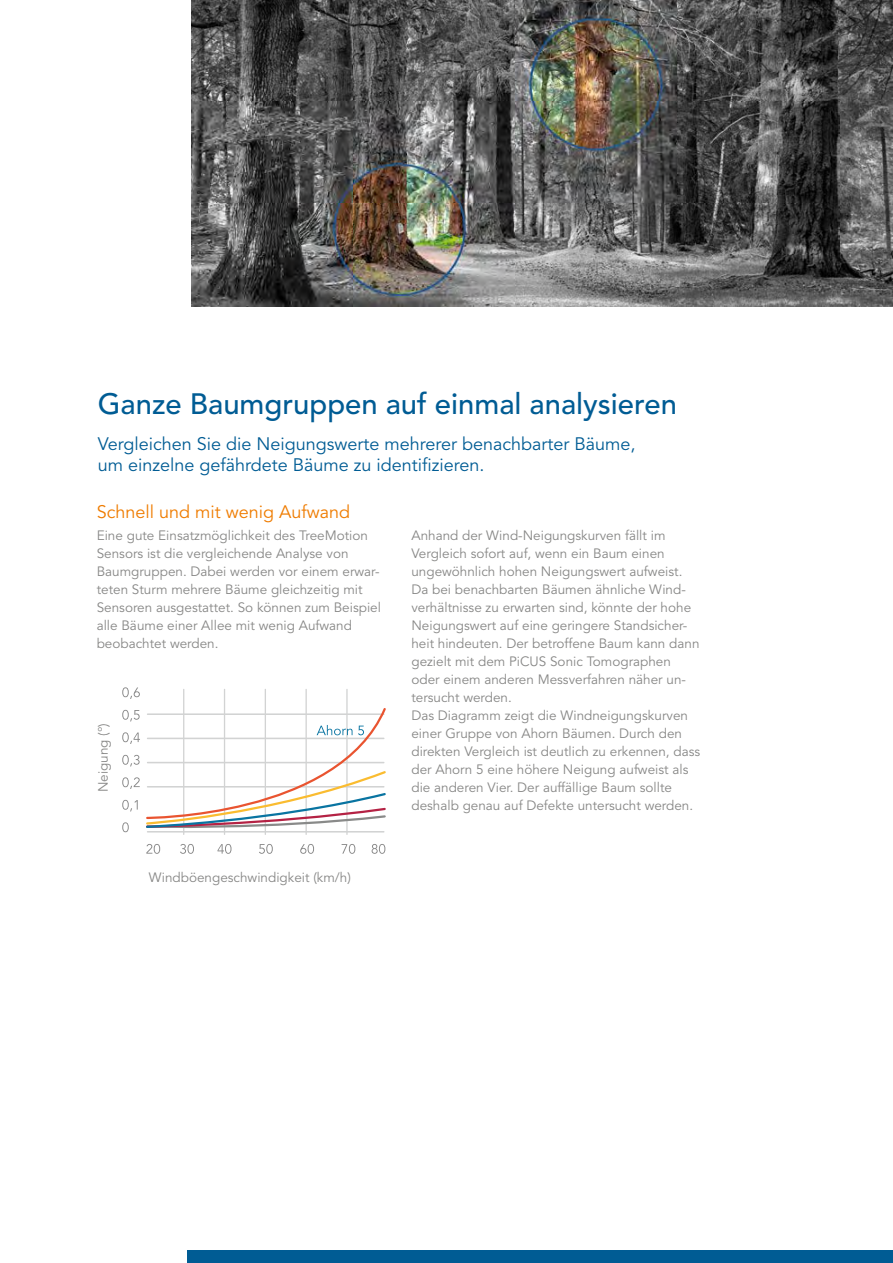
<style>
.page{position:relative;width:893px;height:1263px;background:#fff}
.page>*{position:absolute;margin:0;border:0;box-sizing:border-box;transform-origin:0 0}
.t1{font:500 29.25px "Avenir LT Std";color:#005c94}
.t2{font:18px/21px "Avenir LT Std";color:#005c94}
.t3{font:18px "Avenir LT Std";color:#ef7c00}
.t4{font:13.5px/18px "Avenir LT Std";color:#878786}
</style>
<div class="page">
<div style="left:187px;top:1250px;width:706px;height:13px;background:#005c94"></div>
<img style="left:191px;top:0;width:702px;height:306px">
<hr style="left:183px;top:689px;width:1px;height:146px;background:#d2d3d3">
<hr style="left:224px;top:689px;width:1px;height:146px;background:#d2d3d3">
<hr style="left:265px;top:689px;width:1px;height:146px;background:#d2d3d3">
<hr style="left:305px;top:689px;width:2px;height:146px;background:#d2d3d3">
<hr style="left:346px;top:689px;width:2px;height:146px;background:#d2d3d3">
<svg style="left:122px;top:687px;width:18px;height:12px"></svg>
<svg style="left:146px;top:844px;width:14px;height:10px"></svg>
<svg style="left:180px;top:844px;width:14px;height:10px"></svg>
<svg style="left:217px;top:844px;width:14px;height:10px"></svg>
<svg style="left:259px;top:844px;width:14px;height:10px"></svg>
<svg style="left:300px;top:844px;width:14px;height:10px"></svg>
<svg style="left:342px;top:844px;width:13px;height:10px"></svg>
<svg style="left:372px;top:844px;width:13px;height:10px"></svg>
<svg style="left:122px;top:706px;width:264px;height:126px"></svg>
<h1 class="t1" style="left:98px;top:387px;width:581px">Ganze Baumgruppen auf einmal analysieren</h1>
<h2 class="t2" style="left:98px;top:434px;width:539px">Vergleichen Sie die Neigungswerte mehrerer benachbarter Bäume, um einzelne gefährdete Bäume zu identifizieren.</h2>
<h2 class="t3" style="left:97px;top:501px;width:255px">Schnell und mit wenig Aufwand</h2>
<p class="t4" style="left:97px;top:527px;width:286px">Eine gute Einsatzmöglichkeit des TreeMotion Sensors ist die vergleichende Analyse von Baumgruppen. Dabei werden vor einem erwar&shy;teten Sturm mehrere Bäume gleichzeitig mit Sensoren ausgestattet. So können zum Beispiel alle Bäume einer Allee mit wenig Aufwand beobachtet werden.</p>
<p class="t4" style="left:411px;top:527px;width:290px">Anhand der Wind-Neigungskurven fällt im Vergleich sofort auf, wenn ein Baum einen ungewöhnlich hohen Neigungswert aufweist.<br>Da bei benachbarten Bäumen ähnliche Wind&shy;verhältnisse zu erwarten sind, könnte der hohe Neigungswert auf eine geringere Standsicher&shy;heit hindeuten. Der betroffene Baum kann dann gezielt mit dem PiCUS Sonic Tomographen oder einem anderen Messverfahren näher un&shy;tersucht werden.<br>Das Diagramm zeigt die Windneigungskurven einer Gruppe von Ahorn Bäumen. Durch den direkten Vergleich ist deutlich zu erkennen, dass der Ahorn 5 eine höhere Neigung aufweist als die anderen Vier. Der auffällige Baum sollte deshalb genau auf Defekte untersucht werden.</p>
<p class="t4" style="left:94px;top:792px;width:70px;rotate:-90deg">Neigung (°)</p>
<p class="t4" style="left:149px;top:869px;width:204px">Windböengeschwindigkeit (km/h)</p>
</div>
